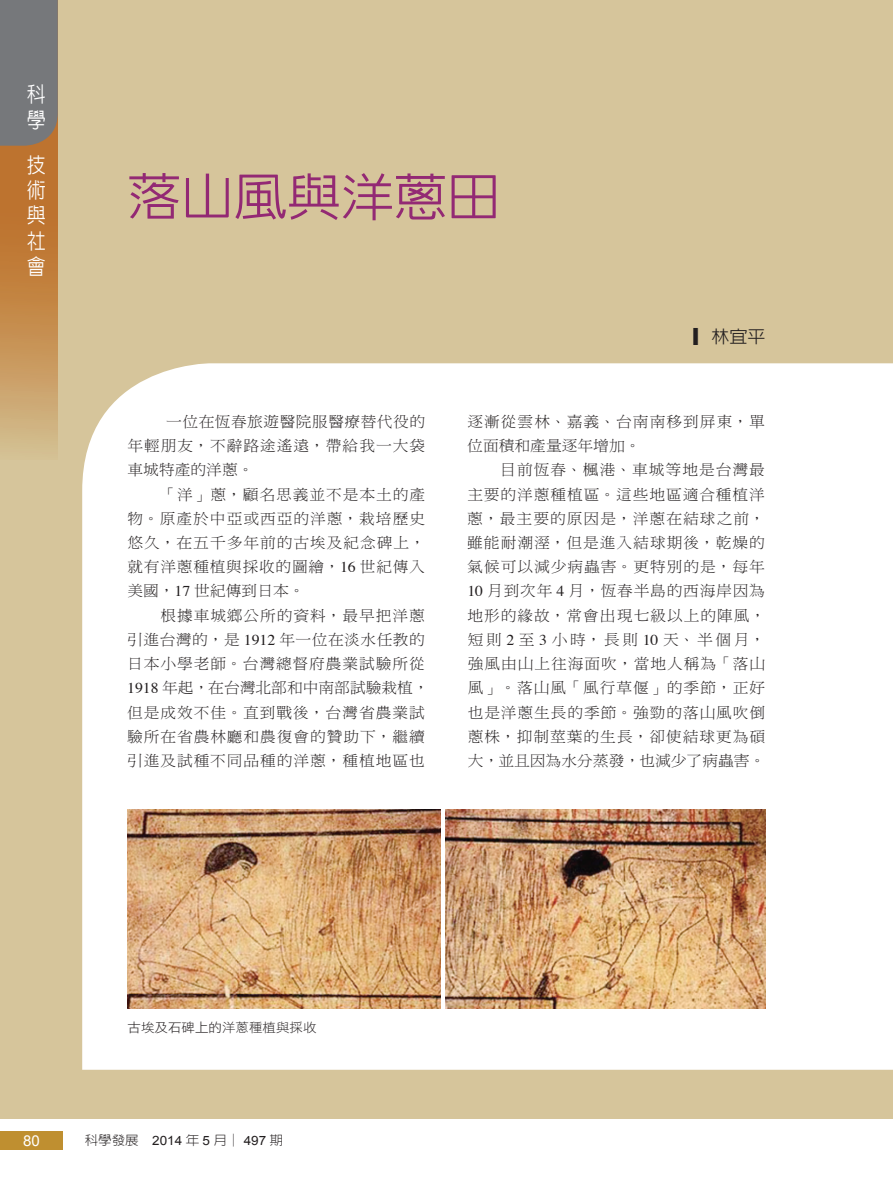
<style>
.page{position:relative;width:893px;height:1191px;background:#fff}
.page>*{position:absolute;margin:0;border:0;box-sizing:border-box;transform-origin:0 0}
.t1{font:500 50.55px "AR New Hei B5";color:#932974;scale:1.05 1}
.t2{font:500 21px/25.2px "AR New Hei B5";color:#fff;scale:.9 1}
.t3{font:500 17.1px "AR New Hei B5";color:#231f20;scale:1.05 1}
.t4{font:15px/24.2px "DF Ming Std W3";letter-spacing:.055em;color:#231f20;text-align:justify;scale:1.05 1}
.t5{font:15px "Arial";color:#fff}
.t6{font:300 12.9px "AR New Hei B5";color:#231f20;scale:1.05 1}
.t7{font:12.9px "DF Hei Std W3";color:#231f20;scale:1.05 1}
.s1{font-family:"Times"}
.s2{font-family:"Arial";font-weight:400}
</style>
<div class="page">
<div style="left:0;top:1131px;width:62px;height:18px;background:#bf8f30"></div>
<div style="left:0;top:0;width:893px;height:1118px;background:#d6c59b"></div>
<svg style="left:0;top:146px;width:58px;height:304px;background:#c48b4c"></svg>
<div style="left:0;top:0;width:58px;height:146px;background:#76787b"></div>
<div style="left:82px;top:363px;width:811px;height:706px;background:#fff"></div>
<img style="left:445px;top:809px;width:320px;height:199px">
<img style="left:128px;top:809px;width:313px;height:199px">
<h2 class="t2" style="left:27px;top:82px;width:22px">科學</h2>
<h2 class="t2" style="left:27px;top:152px;width:22px;text-align:justify">技術與社會</h2>
<h1 class="t1" style="left:128px;top:171px;width:356px">落山風與洋蔥田</h1>
<p class="t3" style="left:693px;top:328px;width:70px">▎林宜平</p>
<p class="t4" style="left:127px;top:409px;width:285px;text-indent:39px">一位在恆春旅遊醫院服醫療替代役的年輕朋友，不辭路途遙遠，帶給我一大袋車城特產的洋蔥。</p>
<p class="t4" style="left:127px;top:482px;width:285px;text-indent:33px">「洋」蔥，顧名思義並不是本土的產物。原產於中亞或西亞的洋蔥，栽培歷史悠久，在五千多年前的古埃及紀念碑上，就有洋蔥種植與採收的圖繪，<span class="s1">16</span> 世紀傳入美國，<span class="s1">17</span> 世紀傳到日本。</p>
<p class="t4" style="left:127px;top:603px;width:289px;text-align:left;text-indent:33px">根據車城鄉公所的資料，最早把洋蔥引進台灣的，是 <span class="s1">1912</span> 年一位在淡水任教的日本小學老師。台灣總督府農業試驗所從<br><span class="s1">1918</span> 年起，在台灣北部和中南部試驗栽植，但是成效不佳。直到戰後，台灣省農業試驗所在省農林廳和農復會的贊助下，繼續引進及試種不同品種的洋蔥，種植地區也</p>
<p class="t4" style="left:467px;top:409px;width:285px">逐漸從雲林、嘉義、台南南移到屏東，單位面積和產量逐年增加。</p>
<p class="t4" style="left:467px;top:457px;width:285px;text-indent:33px">目前恆春、楓港、車城等地是台灣最主要的洋蔥種植區。這些地區適合種植洋蔥，最主要的原因是，洋蔥在結球之前，雖能耐潮溼，但是進入結球期後，乾燥的氣候可以減少病蟲害。更特別的是，每年<span class="s1">10</span> 月到次年 <span class="s1">4</span> 月，恆春半島的西海岸因為地形的緣故，常會出現七級以上的陣風，短則 <span class="s1">2</span> 至 <span class="s1">3</span> 小時，長則 <span class="s1">10</span> 天、半個月，強風由山上往海面吹，當地人稱為「落山風」。落山風「風行草偃」的季節，正好也是洋蔥生長的季節。強勁的落山風吹倒蔥株，抑制莖葉的生長，卻使結球更為碩大，並且因為水分蒸發，也減少了病蟲害。</p>
<p class="t7" style="left:128px;top:1020px;width:182px">古埃及石碑上的洋蔥種植與採收</p>
<p class="t5" style="left:23px;top:1131px;width:18px">80</p>
<p class="t6" style="left:85px;top:1133px;width:190px">科學發展 <span class="s2">2014</span> 年 <span class="s2">5</span> 月│ <span class="s2">497</span> 期</p>
</div>
